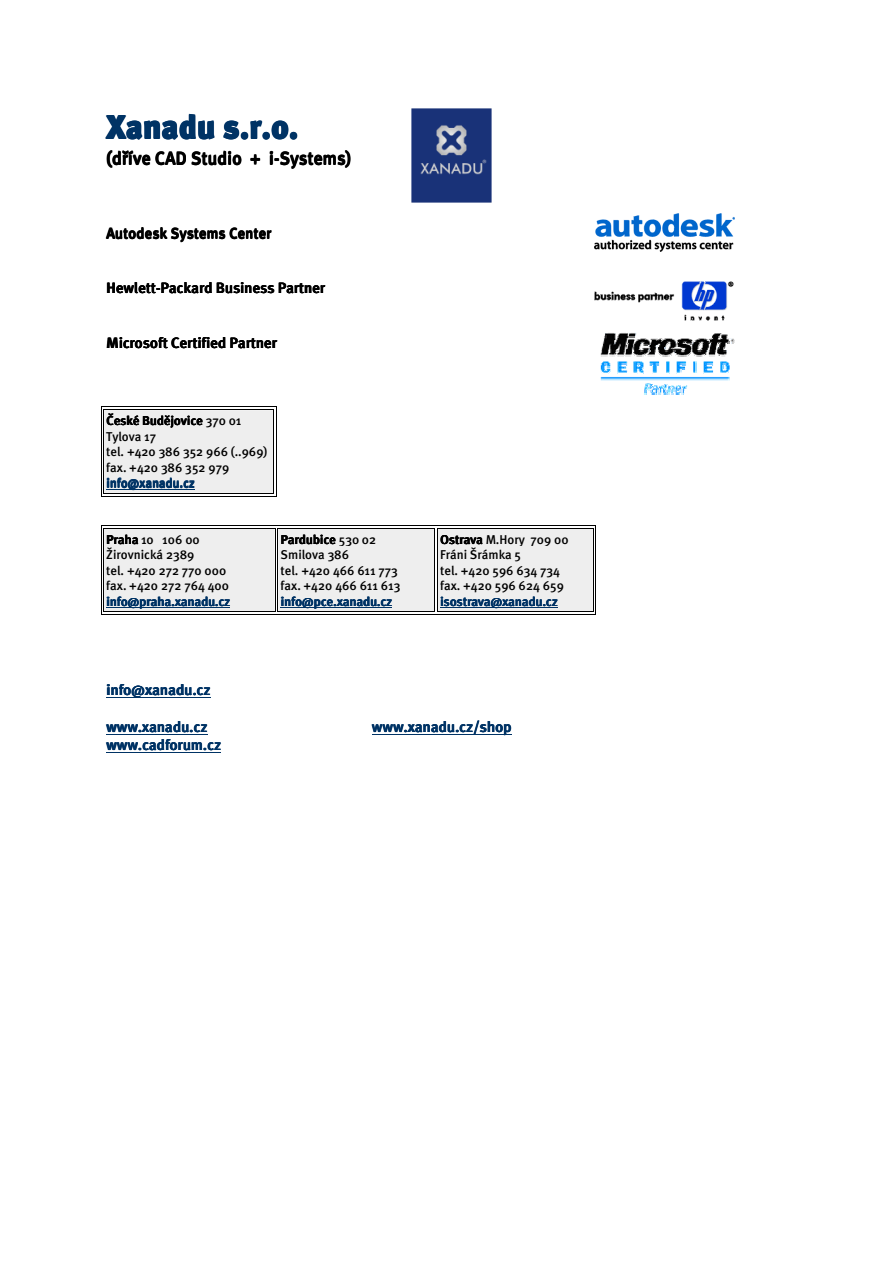
<style>
.page{position:relative;width:893px;height:1263px;background:#fff}
.page>*{position:absolute;margin:0;border:0;box-sizing:border-box;transform-origin:0 0}
.t1{font:33px "Meta Black CE";letter-spacing:.005em;color:#003365}
.t2{font:18px "Meta Medium CE";color:#000}
.t3{font:15px "Meta Medium CE";letter-spacing:.005em;color:#000}
.t4{font:15px "Meta Medium CE";color:#003365}
.t5{font:12.75px/15.6px "Meta Medium CE";color:#000}
.t6{font:12.75px "Meta Medium CE";color:#003365}
</style>
<div class="page">
<svg style="left:101px;top:407px;width:176px;height:90px;background:#e0e1e1"></svg>
<svg style="left:101px;top:525px;width:495px;height:90px;background:#d8d8d9"></svg>
<hr style="left:106px;top:697px;width:104px;height:1px;background:#003365">
<hr style="left:106px;top:734px;width:101px;height:1px;background:#003365">
<hr style="left:372px;top:734px;width:139px;height:1px;background:#003365">
<hr style="left:106px;top:752px;width:115px;height:1px;background:#003365">
<img style="left:594px;top:214px;width:140px;height:37px">
<img style="left:594px;top:281px;width:140px;height:40px">
<img style="left:411px;top:108px;width:80px;height:95px">
<svg style="left:600px;top:333px;width:134px;height:23px"></svg>
<svg style="left:600px;top:362px;width:11px;height:12px"></svg>
<svg style="left:617px;top:362px;width:26px;height:12px"></svg>
<svg style="left:650px;top:362px;width:9px;height:12px"></svg>
<svg style="left:666px;top:362px;width:3px;height:11px"></svg>
<svg style="left:677px;top:362px;width:9px;height:11px"></svg>
<svg style="left:693px;top:362px;width:4px;height:11px"></svg>
<svg style="left:704px;top:362px;width:9px;height:11px"></svg>
<svg style="left:720px;top:362px;width:9px;height:11px"></svg>
<img style="left:600px;top:377px;width:129px;height:4px">
<svg style="left:644px;top:383px;width:43px;height:11px"></svg>
<h1 class="t1" style="left:107px;top:108px;width:193px">Xanadu s.r.o.</h1>
<h2 class="t2" style="left:106px;top:147px;width:246px">(dříve CAD Studio + i-Systems)</h2>
<h2 class="t2" style="left:232px;top:148px;width:11px">o</h2>
<p class="t3" style="left:107px;top:224px;width:166px">Autodesk Systems Center</p>
<p class="t3" style="left:107px;top:279px;width:220px">Hewlett-Packard Business Partner</p>
<p class="t3" style="left:169px;top:279px;width:24px">a k</p>
<p class="t3" style="left:252px;top:279px;width:24px">e s</p>
<p class="t3" style="left:312px;top:279px;width:9px">e</p>
<p class="t3" style="left:107px;top:334px;width:172px">Microsoft Certified Partner</p>
<p class="t5" style="left:106px;top:413px;width:162px">České Budějovice 370 01<br>Tylova 17<br>tel. +420 386 352 966 (..969) fax. +420 386 352 979</p>
<p class="t6" style="left:107px;top:475px;width:90px">info@xanadu.cz</p>
<p class="t5" style="left:106px;top:531px;width:124px">Praha 10 106 00<br>Žirovnická 2389<br>tel. +420 272 770 000 fax. +420 272 764 400</p>
<p class="t6" style="left:107px;top:594px;width:125px">info@praha.xanadu.cz</p>
<p class="t5" style="left:281px;top:531px;width:121px">Pardubice 530 02<br>Smilova 386<br>tel. +420 466 611 773 fax. +420 466 611 613</p>
<p class="t6" style="left:281px;top:594px;width:113px">info@pce.xanadu.cz</p>
<p class="t5" style="left:440px;top:531px;width:130px">Ostrava M.Hory 709 00<br>Fráni Šrámka 5<br>tel. +420 596 634 734 fax. +420 596 624 659</p>
<p class="t6" style="left:440px;top:594px;width:119px">isostrava@xanadu.cz</p>
<p class="t4" style="left:107px;top:681px;width:105px">info@xanadu.cz</p>
<p class="t4" style="left:107px;top:718px;width:102px">www.xanadu.cz</p>
<p class="t4" style="left:372px;top:718px;width:141px">www.xanadu.cz/shop</p>
<p class="t4" style="left:107px;top:736px;width:116px">www.cadforum.cz</p>
</div>
